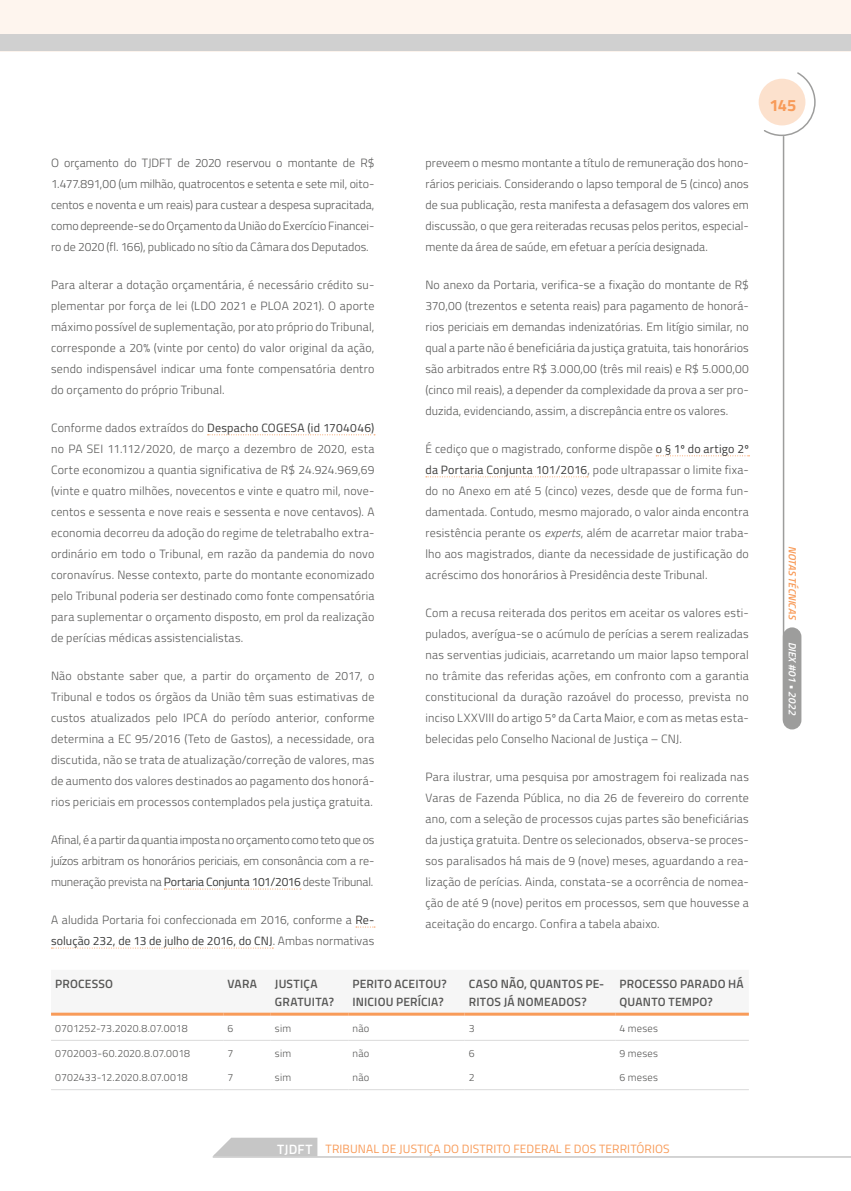
<style>
.page{position:relative;width:851px;height:1191px;background:#fff}
.page>*{position:absolute;margin:0;border:0;box-sizing:border-box;transform-origin:0 0}
.t1{font:700 16.5px "Titillium Web";color:#f89b59}
.t2{font:300 12px/21px "Titillium Web";letter-spacing:.015em;color:#575756;text-align:justify}
.t3{font:600 12px/18px "Titillium Web";letter-spacing:.015em;color:#575756}
.t4{font:12px "Titillium Web";letter-spacing:.01em;color:#f89b59}
.t5{font:300 10.5px "Titillium Web";letter-spacing:.015em;color:#575756}
.t6{font:italic 600 10.5px "Titillium Web";color:#f89b59}
.t7{font:italic 600 10.5px "Titillium Web";color:#fff}
.s1{font-weight:400;color:#3c3c3b}
.s2{font-style:italic}
.s3{font-weight:600;font-size:13.5px;color:#fff}
</style>
<div class="page">
<div style="left:782px;top:627px;width:19px;height:102px;background:#9d9d9c;border-radius:9px"></div>
<hr style="left:782px;top:136px;width:2px;height:584px;background:#9d9d9c">
<svg style="left:764px;top:72px;width:52px;height:65px"></svg>
<div style="left:758px;top:79px;width:47px;height:46px;background:#fce1cd;border-radius:50%"></div>
<hr style="left:213px;top:1156px;width:637px;height:1px;background:#c6c6c6">
<svg style="left:212px;top:1137px;width:106px;height:20px;background:#cdcdcd"></svg>
<div style="left:0;top:0;width:850px;height:51px;background:#fef5ee"></div>
<div style="left:0;top:34px;width:850px;height:17px;background:#d0d0d0"></div>
<svg style="left:207px;top:434px;width:168px;height:1px"></svg>
<svg style="left:164px;top:888px;width:137px;height:1px"></svg>
<svg style="left:356px;top:926px;width:19px;height:1px"></svg>
<svg style="left:51px;top:947px;width:222px;height:1px"></svg>
<svg style="left:656px;top:455px;width:93px;height:1px"></svg>
<svg style="left:426px;top:476px;width:162px;height:1px"></svg>
<hr style="left:51px;top:1040px;width:172px;height:1px;background:#dadada">
<hr style="left:223px;top:1040px;width:48px;height:1px;background:#dadada">
<hr style="left:271px;top:1040px;width:77px;height:1px;background:#dadada">
<hr style="left:348px;top:1040px;width:116px;height:1px;background:#dadada">
<hr style="left:464px;top:1040px;width:151px;height:1px;background:#dadada">
<hr style="left:615px;top:1040px;width:133px;height:1px;background:#dadada">
<hr style="left:51px;top:1012px;width:172px;height:3px;background:#f89b59">
<hr style="left:223px;top:1012px;width:48px;height:3px;background:#f89b59">
<hr style="left:271px;top:1012px;width:77px;height:3px;background:#f89b59">
<hr style="left:348px;top:1012px;width:116px;height:3px;background:#f89b59">
<hr style="left:464px;top:1012px;width:151px;height:3px;background:#f89b59">
<hr style="left:615px;top:1012px;width:133px;height:3px;background:#f89b59">
<hr style="left:51px;top:1089px;width:172px;height:1px;background:#dadada">
<hr style="left:223px;top:1089px;width:48px;height:1px;background:#dadada">
<hr style="left:271px;top:1089px;width:77px;height:1px;background:#dadada">
<hr style="left:348px;top:1089px;width:116px;height:1px;background:#dadada">
<hr style="left:464px;top:1089px;width:151px;height:1px;background:#dadada">
<hr style="left:615px;top:1089px;width:133px;height:1px;background:#dadada">
<p class="t2" style="left:51px;top:151px;width:325px">O orçamento do TJDFT de 2020 reservou o montante de R$ 1.477.891,00 (um milhão, quatrocentos e setenta e sete mil, oito&shy;centos e noventa e um reais) para custear a despesa supracitada, como depreende-se do Orçamento da União do Exercício Financei&shy;ro de 2020 (fl. 166), publicado no sítio da Câmara dos Deputados.</p>
<p class="t2" style="left:51px;top:273px;width:325px">Para alterar a dotação orçamentária, é necessário crédito su&shy;plementar por força de lei (LDO 2021 e PLOA 2021). O aporte máximo possível de suplementação, por ato próprio do Tribunal, corresponde a 20% (vinte por cento) do valor original da ação, sendo indispensável indicar uma fonte compensatória dentro do orçamento do próprio Tribunal.</p>
<p class="t2" style="left:51px;top:416px;width:325px">Conforme dados extraídos do <span class="s1">Despacho COGESA (id 1704046) </span>no PA SEI 11.112/2020, de março a dezembro de 2020, esta Corte economizou a quantia significativa de R$ 24.924.969,69 (vinte e quatro milhões, novecentos e vinte e quatro mil, nove&shy;centos e sessenta e nove reais e sessenta e nove centavos). A economia decorreu da adoção do regime de teletrabalho extra&shy;ordinário em todo o Tribunal, em razão da pandemia do novo coronavírus. Nesse contexto, parte do montante economizado pelo Tribunal poderia ser destinado como fonte compensatória para suplementar o orçamento disposto, em prol da realização de perícias médicas assistencialistas.</p>
<p class="t2" style="left:51px;top:664px;width:325px">Não obstante saber que, a partir do orçamento de 2017, o Tribunal e todos os órgãos da União têm suas estimativas de custos atualizados pelo IPCA do período anterior, conforme determina a EC 95/2016 (Teto de Gastos), a necessidade, ora discutida, não se trata de atualização/correção de valores, mas de aumento dos valores destinados ao pagamento dos honorá&shy;rios periciais em processos contemplados pela justiça gratuita.</p>
<p class="t2" style="left:51px;top:828px;width:325px">Afinal, é a partir da quantia imposta no orçamento como teto que os juízos arbitram os honorários periciais, em consonância com a re&shy;muneração prevista na <span class="s1">Portaria Conjunta 101/2016</span> deste Tribunal.</p>
<p class="t2" style="left:51px;top:908px;width:325px">A aludida Portaria foi confeccionada em 2016, conforme a <span class="s1">Re&shy;solução 232, de 13 de julho de 2016, do CNJ</span>. Ambas normativas</p>
<p class="t2" style="left:425px;top:151px;width:325px">preveem o mesmo montante a título de remuneração dos hono&shy;rários periciais. Considerando o lapso temporal de 5 (cinco) anos de sua publicação, resta manifesta a defasagem dos valores em discussão, o que gera reiteradas recusas pelos peritos, especial&shy;mente da área de saúde, em efetuar a perícia designada.</p>
<p class="t2" style="left:425px;top:273px;width:325px">No anexo da Portaria, verifica-se a fixação do montante de R$ 370,00 (trezentos e setenta reais) para pagamento de honorá&shy;rios periciais em demandas indenizatórias. Em litígio similar, no qual a parte não é beneficiária da justiça gratuita, tais honorários são arbitrados entre R$ 3.000,00 (três mil reais) e R$ 5.000,00 (cinco mil reais), a depender da complexidade da prova a ser pro&shy;duzida, evidenciando, assim, a discrepância entre os valores.</p>
<p class="t2" style="left:425px;top:437px;width:325px">É cediço que o magistrado, conforme dispõe <span class="s1">o § 1º do artigo 2º da Portaria Conjunta 101/2016</span>, pode ultrapassar o limite fixa&shy;do no Anexo em até 5 (cinco) vezes, desde que de forma fun&shy;damentada. Contudo, mesmo majorado, o valor ainda encontra resistência perante os <span class="s2">experts</span>, além de acarretar maior traba&shy;lho aos magistrados, diante da necessidade de justificação do acréscimo dos honorários à Presidência deste Tribunal.</p>
<p class="t2" style="left:425px;top:601px;width:325px">Com a recusa reiterada dos peritos em aceitar os valores esti&shy;pulados, averígua-se o acúmulo de perícias a serem realizadas nas serventias judiciais, acarretando um maior lapso temporal no trâmite das referidas ações, em confronto com a garantia constitucional da duração razoável do processo, prevista no inciso LXXVIII do artigo 5º da Carta Maior, e com as metas esta&shy;belecidas pelo Conselho Nacional de Justiça – CNJ.</p>
<p class="t2" style="left:425px;top:765px;width:325px">Para ilustrar, uma pesquisa por amostragem foi realizada nas Varas de Fazenda Pública, no dia 26 de fevereiro do corrente ano, com a seleção de processos cujas partes são beneficiárias da justiça gratuita. Dentre os selecionados, observa-se proces&shy;sos paralisados há mais de 9 (nove) meses, aguardando a rea&shy;lização de perícias. Ainda, constata-se a ocorrência de nomea&shy;ção de até 9 (nove) peritos em processos, sem que houvesse a aceitação do encargo. Confira a tabela abaixo.</p>
<p class="t3" style="left:55px;top:973px;width:59px">PROCESSO</p>
<p class="t3" style="left:227px;top:973px;width:31px">VARA</p>
<p class="t3" style="left:275px;top:973px;width:60px">JUSTIÇA<br>GRATUITA?</p>
<p class="t3" style="left:352px;top:973px;width:96px">PERITO ACEITOU?<br>INICIOU PERÍCIA?</p>
<p class="t3" style="left:469px;top:973px;width:137px">CASO NÃO, QUANTOS PE-<br>RITOS JÁ NOMEADOS?</p>
<p class="t3" style="left:619px;top:973px;width:126px">PROCESSO PARADO HÁ<br>QUANTO TEMPO?</p>
<p class="t5" style="left:55px;top:1020px;width:134px">0701252-73.2020.8.07.0018</p>
<p class="t5" style="left:227px;top:1020px;width:7px">6</p>
<p class="t5" style="left:275px;top:1020px;width:18px">sim</p>
<p class="t5" style="left:352px;top:1020px;width:18px">não</p>
<p class="t5" style="left:469px;top:1020px;width:7px">3</p>
<p class="t5" style="left:619px;top:1020px;width:40px">4 meses</p>
<p class="t5" style="left:55px;top:1045px;width:136px">0702003-60.2020.8.07.0018</p>
<p class="t5" style="left:227px;top:1045px;width:7px">7</p>
<p class="t5" style="left:275px;top:1045px;width:18px">sim</p>
<p class="t5" style="left:352px;top:1045px;width:18px">não</p>
<p class="t5" style="left:469px;top:1045px;width:7px">6</p>
<p class="t5" style="left:619px;top:1045px;width:40px">9 meses</p>
<p class="t5" style="left:55px;top:1069px;width:134px">0702433-12.2020.8.07.0018</p>
<p class="t5" style="left:227px;top:1069px;width:7px">7</p>
<p class="t5" style="left:275px;top:1069px;width:18px">sim</p>
<p class="t5" style="left:352px;top:1069px;width:18px">não</p>
<p class="t5" style="left:469px;top:1069px;width:7px">2</p>
<p class="t5" style="left:619px;top:1069px;width:40px">6 meses</p>
<h1 class="t1" style="left:769px;top:93px;width:28px">145</h1>
<p class="t6" style="left:800px;top:546px;width:75px;rotate:90deg">notas técnicas</p>
<p class="t7" style="left:800px;top:642px;width:75px;rotate:90deg">DIEX #01 • 2022</p>
<p class="t4" style="left:277px;top:1139px;width:394px"><span class="s3">TJDFT</span> TRIBUNAL DE JUSTIÇA DO DISTRITO FEDERAL E DOS TERRITÓRIOS</p>
</div>
